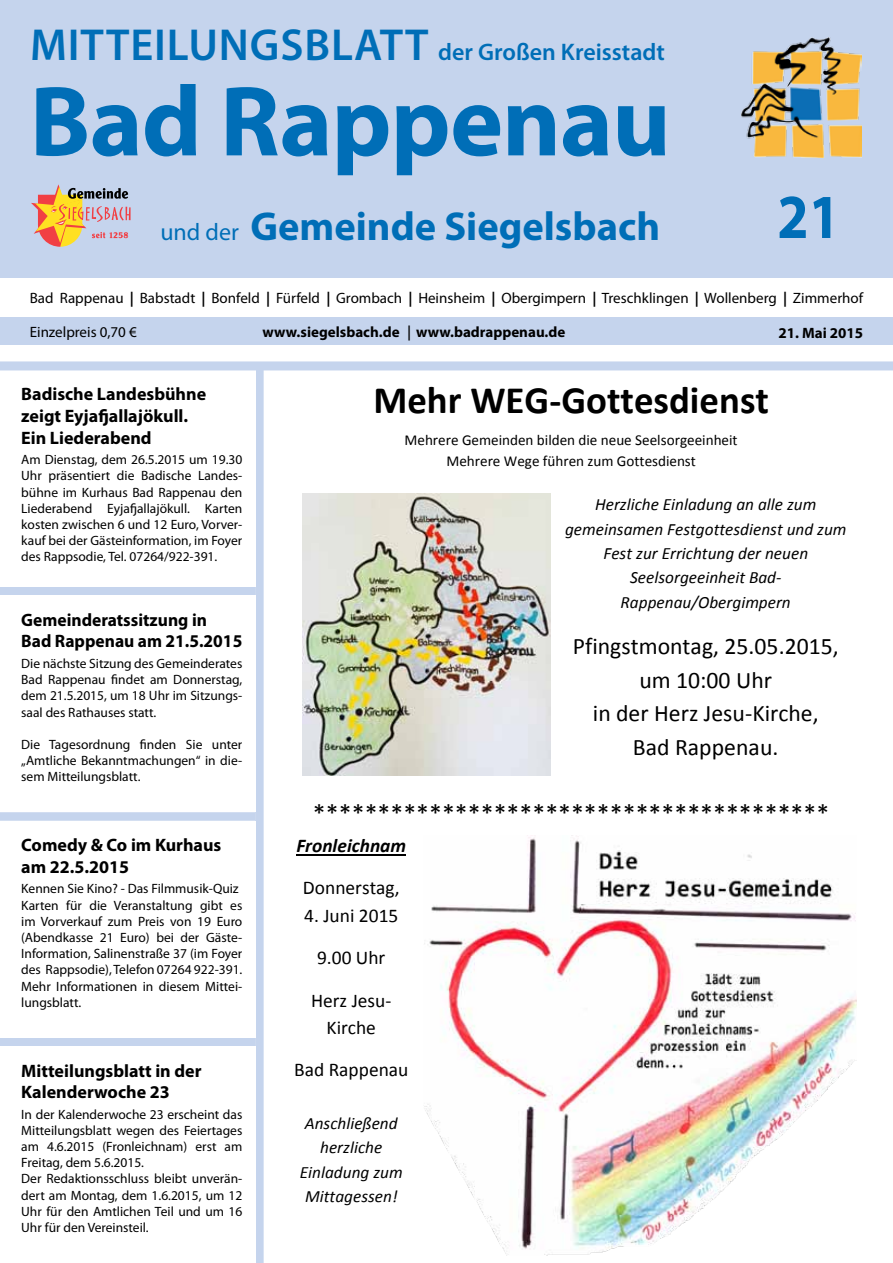
<style>
.page{position:relative;width:893px;height:1263px;background:#fff}
.page>*{position:absolute;margin:0;border:0;box-sizing:border-box;transform-origin:0 0}
.t1{font:700 100.5px "Myriad Pro";letter-spacing:-.01em;color:#006eb7}
.t2{font:700 63px "Myriad Pro";color:#006eb7;scale:.9 1}
.t3{font:700 40.5px "Myriad Pro";color:#006eb7}
.t4{font:700 38.85px "Calibri";color:#000}
.t5{font:25.95px "Calibri";color:#000}
.t6{font:600 24px "Myriad Pro";color:#006eb7}
.t7{font:23.7px/33.3px "Calibri";color:#000;text-align:center}
.t8{font:19.5px/42.5px "Calibri";color:#000;text-align:center}
.t9{font:italic 700 19.5px "Calibri";color:#000}
.t10{font:700 18px/21.6px "Myriad Pro";color:#000}
.t11{font:italic 17.25px/24.3px "Calibri";color:#000;text-align:center}
.t12{font:15.15px/21.3px "Calibri";color:#000;text-align:center}
.t13{font:15px "Myriad Pro";color:#000}
.t14{font:700 15px "Myriad Pro";color:#000}
.t15{font:13.5px/16.2px "Myriad Pro";color:#000;text-align:justify}
.s1{font-size:45px}
.s2{font-weight:400;font-size:24px}
.s3{font-weight:700;font-style:italic}
.s4{font-family:"Futura BT";font-weight:500}
</style>
<div class="page">
<div style="left:255px;top:370px;width:9px;height:893px;background:#c5d4ed"></div>
<div style="left:0;top:587px;width:255px;height:8px;background:#c5d4ed"></div>
<div style="left:0;top:812px;width:255px;height:9px;background:#c5d4ed"></div>
<div style="left:0;top:1037px;width:255px;height:9px;background:#c5d4ed"></div>
<div style="left:0;top:317px;width:893px;height:27px;background:#c5d4ed"></div>
<div style="left:0;top:0;width:893px;height:277px;background:#c5d4ed"></div>
<img style="left:742px;top:38px;width:119px;height:119px">
<div style="left:0;top:361px;width:893px;height:9px;background:#c5d4ed"></div>
<svg style="left:31px;top:184px;width:100px;height:63px"></svg>
<img style="left:303px;top:494px;width:247px;height:282px">
<hr style="left:296px;top:854px;width:110px;height:1px;background:#000">
<img style="left:424px;top:835px;width:433px;height:420px">
<h3 class="t6" style="left:30px;top:37px;width:636px"><span class="s1">Mitteilungsblatt</span> der Großen Kreisstadt</h3>
<h1 class="t1" style="left:30px;top:56px;width:642px">Bad Rappenau</h1>
<h3 class="t3" style="left:160px;top:200px;width:501px"><span class="s2">und der</span> Gemeinde Siegelsbach</h3>
<h2 class="t2" style="left:777px;top:176px;width:71px">21</h2>
<p class="t13" style="left:30px;top:289px;width:835px">Bad Rappenau <span class="s3">|</span> Babstadt <span class="s3">|</span> Bonfeld <span class="s3">|</span> Fürfeld <span class="s3">|</span> Grombach <span class="s3">|</span> Heinsheim <span class="s3">|</span> Obergimpern <span class="s3">|</span> Treschklingen <span class="s3">|</span> Wollenberg <span class="s3">|</span> Zimmerhof</p>
<p class="t13" style="left:30px;top:323px;width:109px">Einzelpreis 0,70 €</p>
<p class="t14" style="left:263px;top:322px;width:304px">www.siegelsbach.de <span class="s4">|</span> www.badrappenau.de</p>
<p class="t14" style="left:778px;top:323px;width:86px">21. Mai 2015</p>
<h3 class="t10" style="left:21px;top:383px;width:186px">Badische Landesbühne zeigt Eyjafjallajökull.<br>Ein Liederabend</h3>
<p class="t15" style="left:21px;top:451px;width:223px">Am Dienstag, dem 26.5.2015 um 19.30<br>Uhr präsentiert die Badische Landes&shy;bühne im Kurhaus Bad Rappenau den Liederabend Eyjafjallajökull. Karten kosten zwischen 6 und 12 Euro, Vorver&shy;kauf bei der Gästeinformation, im Foyer des Rappsodie, Tel. 07264/922-391.</p>
<h3 class="t10" style="left:21px;top:608px;width:223px">Gemeinderatssitzung in<br>Bad Rappenau am 21.5.2015</h3>
<p class="t15" style="left:21px;top:655px;width:223px">Die nächste Sitzung des Gemeinderates Bad Rappenau findet am Donnerstag, dem 21.5.2015, um 18 Uhr im Sitzungs&shy;saal des Rathauses statt.</p>
<p class="t15" style="left:21px;top:736px;width:223px">Die Tagesordnung finden Sie unter „Amtliche Bekanntmachungen“ in die&shy;sem Mitteilungsblatt.</p>
<h3 class="t10" style="left:21px;top:834px;width:202px">Comedy &amp; Co im Kurhaus am 22.5.2015</h3>
<p class="t15" style="left:21px;top:880px;width:223px;text-align:left">Kennen Sie Kino? - Das Filmmusik-Quiz Karten für die Veranstaltung gibt es im Vorverkauf zum Preis von 19 Euro (Abendkasse 21 Euro) bei der Gäste-Information, Salinenstraße 37 (im Foyer des Rappsodie), Telefon 07264 922-391.<br>Mehr Informationen in diesem Mittei&shy;lungsblatt.</p>
<h3 class="t10" style="left:21px;top:1059px;width:182px">Mitteilungsblatt in der<br>Kalenderwoche 23</h3>
<p class="t15" style="left:21px;top:1106px;width:223px;text-align:left">In der Kalenderwoche 23 erscheint das Mitteilungsblatt wegen des Feiertages am 4.6.2015 (Fronleichnam) erst am Freitag, dem 5.6.2015.<br>Der Redaktionsschluss bleibt unverän&shy;dert am Montag, dem 1.6.2015, um 12<br>Uhr für den Amtlichen Teil und um 16<br>Uhr für den Vereinsteil.</p>
<h3 class="t4" style="left:373px;top:375px;width:397px">Mehr WEG-Gottesdienst</h3>
<p class="t12" style="left:405px;top:429px;width:335px">Mehrere Gemeinden bilden die neue Seelsorgeeinheit<br>Mehrere Wege führen zum Gottesdienst</p>
<p class="t11" style="left:565px;top:492px;width:283px">Herzliche Einladung an alle zum gemeinsamen Festgottesdienst und zum<br>Fest zur Errichtung der neuen<br>Seelsorgeeinheit Bad-<br>Rappenau/Obergimpern</p>
<h3 class="t7" style="left:573px;top:630px;width:267px">Pfingstmontag, 25.05.2015, um 10:00 Uhr<br>in der Herz Jesu-Kirche,<br>Bad Rappenau.</h3>
<h3 class="t5" style="left:313px;top:796px;width:518px">****************************************</h3>
<h3 class="t9" style="left:296px;top:833px;width:111px">Fronleichnam</h3>
<h3 class="t8" style="left:303px;top:867px;width:98px">Donnerstag,</h3>
<h3 class="t8" style="left:304px;top:894px;width:96px">4. Juni 2015<br>9.00 Uhr<br>Herz Jesu-</h3>
<h3 class="t8" style="left:294px;top:1006px;width:116px">Kirche<br>Bad Rappenau</h3>
<p class="t11" style="left:300px;top:1110px;width:104px">Anschließend herzliche<br>Einladung zum<br>Mittagessen!</p>
</div>
